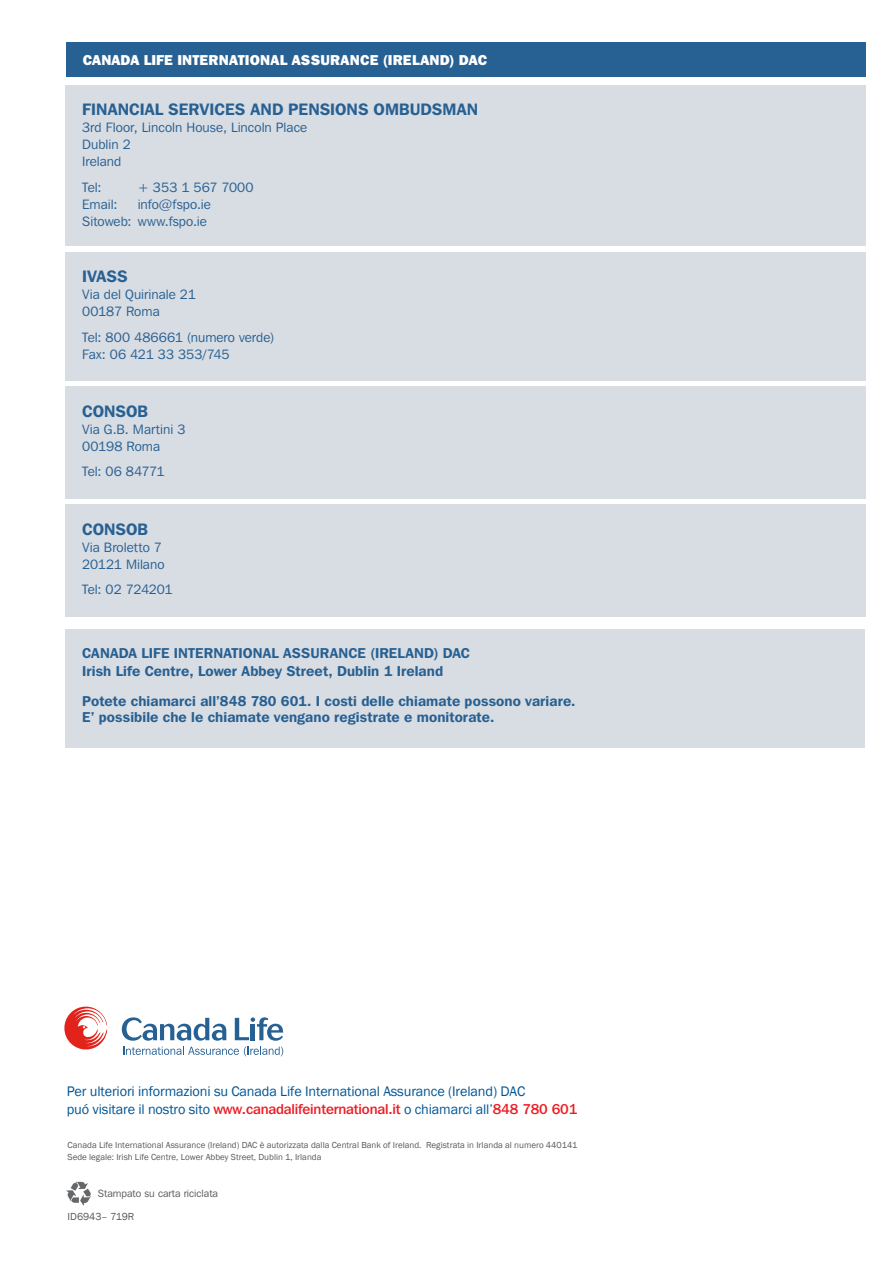
<style>
.page{position:relative;width:893px;height:1263px;background:#fff}
.page>*{position:absolute;margin:0;border:0;box-sizing:border-box;transform-origin:0 0}
.t1{font:600 16.5px "Franklin Gothic IT Cby BT";letter-spacing:.005em;color:#276092}
.Bullets_Text{font:600 14.25px/16.5px "Franklin Gothic IT Cby BT";letter-spacing:.01em;color:#276092}
.t2{font:14.25px/18px "Franklin Gothic";letter-spacing:-.01em;color:#005695}
.t3{font:800 14.25px "Franklin Gothic IT Cby BT";letter-spacing:.015em;color:#fff}
.t4{font:13.5px "Franklin Gothic IT Cby BT";letter-spacing:.005em;color:#276092}
.t5{font:13.5px "Franklin Gothic IT Cby BT";letter-spacing:-.02em;color:#276092}
.t6{font:10.5px "Franklin Gothic IT Cby BT";color:#58595b}
._05_Main_Copy{font:10.5px "Franklin Gothic";color:#58595b}
.t7{font:9px "Franklin Gothic";color:#58595b}
.s1{font-family:"Franklin Gothic IT Cby BT";font-weight:500;color:#ed1d24}
</style>
<div class="page">
<div style="left:66px;top:43px;width:799px;height:34px;background:#276092"></div>
<div style="left:65px;top:85px;width:800px;height:161px;background:#d8dce3"></div>
<div style="left:65px;top:252px;width:800px;height:128px;background:#d8dce3"></div>
<div style="left:65px;top:386px;width:800px;height:113px;background:#d8dce3"></div>
<div style="left:65px;top:504px;width:800px;height:113px;background:#d8dce3"></div>
<img style="left:67px;top:1181px;width:24px;height:24px">
<svg style="left:122px;top:1017px;width:161px;height:39px"></svg>
<svg style="left:64px;top:1006px;width:43px;height:44px"></svg>
<div style="left:65px;top:629px;width:800px;height:119px;background:#d8dce3"></div>
<p class="t3" style="left:83px;top:51px;width:406px">CANADA LIFE INTERNATIONAL ASSURANCE (IRELAND) DAC</p>
<p class="t1" style="left:82px;top:99px;width:397px">FINANCIAL SERVICES AND PENSIONS OMBUDSMAN</p>
<p class="t4" style="left:82px;top:119px;width:227px">3rd Floor, Lincoln House, Lincoln Place</p>
<p class="t4" style="left:82px;top:136px;width:50px">Dublin 2</p>
<p class="t4" style="left:82px;top:153px;width:41px">Ireland</p>
<p class="t4" style="left:82px;top:179px;width:21px">Tel:</p>
<p class="t4" style="left:138px;top:179px;width:117px">+ 353 1 567 7000</p>
<p class="t4" style="left:82px;top:196px;width:37px">Email:</p>
<p class="t4" style="left:138px;top:196px;width:75px">info@fspo.ie</p>
<p class="t4" style="left:82px;top:213px;width:126px">Sitoweb: www.fspo.ie</p>
<p class="t1" style="left:82px;top:266px;width:47px">IVASS</p>
<p class="t4" style="left:82px;top:286px;width:115px">Via del Quirinale 21</p>
<p class="t4" style="left:82px;top:303px;width:79px">00187 Roma</p>
<p class="t4" style="left:82px;top:329px;width:194px">Tel: 800 486661 (numero verde)</p>
<p class="t4" style="left:82px;top:346px;width:149px">Fax: 06 421 33 353/745</p>
<p class="t1" style="left:82px;top:400px;width:67px">CONSOB</p>
<p class="t4" style="left:82px;top:421px;width:105px">Via G.B. Martini 3</p>
<p class="t4" style="left:82px;top:437px;width:79px">00198 Roma</p>
<p class="t5" style="left:82px;top:463px;width:84px">Tel: 06 84771</p>
<p class="t1" style="left:82px;top:519px;width:67px">CONSOB</p>
<p class="t4" style="left:82px;top:539px;width:81px">Via Broletto 7</p>
<p class="t4" style="left:82px;top:556px;width:84px">20121 Milano</p>
<p class="t5" style="left:82px;top:581px;width:92px">Tel: 02 724201</p>
<p class="Bullets_Text" style="left:82px;top:644px;width:389px">CANADA LIFE INTERNATIONAL ASSURANCE (IRELAND) DAC</p>
<p class="Bullets_Text" style="left:82px;top:663px;width:363px">Irish Life Centre, Lower Abbey Street, Dublin 1 Ireland</p>
<p class="Bullets_Text" style="left:82px;top:692px;width:495px">Potete chiamarci all’848 780 601. I costi delle chiamate possono variare.<br>E’ possibile che le chiamate vengano registrate e monitorate.</p>
<p class="t2" style="left:67px;top:1082px;width:512px">Per ulteriori informazioni su Canada Life International Assurance (Ireland) DAC<br>puó visitare il nostro sito <span class="s1">www.canadalifeinternational.it</span> o chiamarci all’<span class="s1">848 780 601</span></p>
<p class="t7" style="left:68px;top:1139px;width:511px">Canada Life International Assurance (Ireland) DAC è autorizzata dalla Central Bank of Ireland. Registrata in Irlanda al numero 440141</p>
<p class="t7" style="left:68px;top:1151px;width:255px">Sede legale: Irish Life Centre, Lower Abbey Street, Dublin 1, Irlanda</p>
<p class="t6" style="left:98px;top:1187px;width:122px">Stampato su carta riciclata</p>
<p class="_05_Main_Copy" style="left:68px;top:1210px;width:68px">ID6943– 719R</p>
</div>
